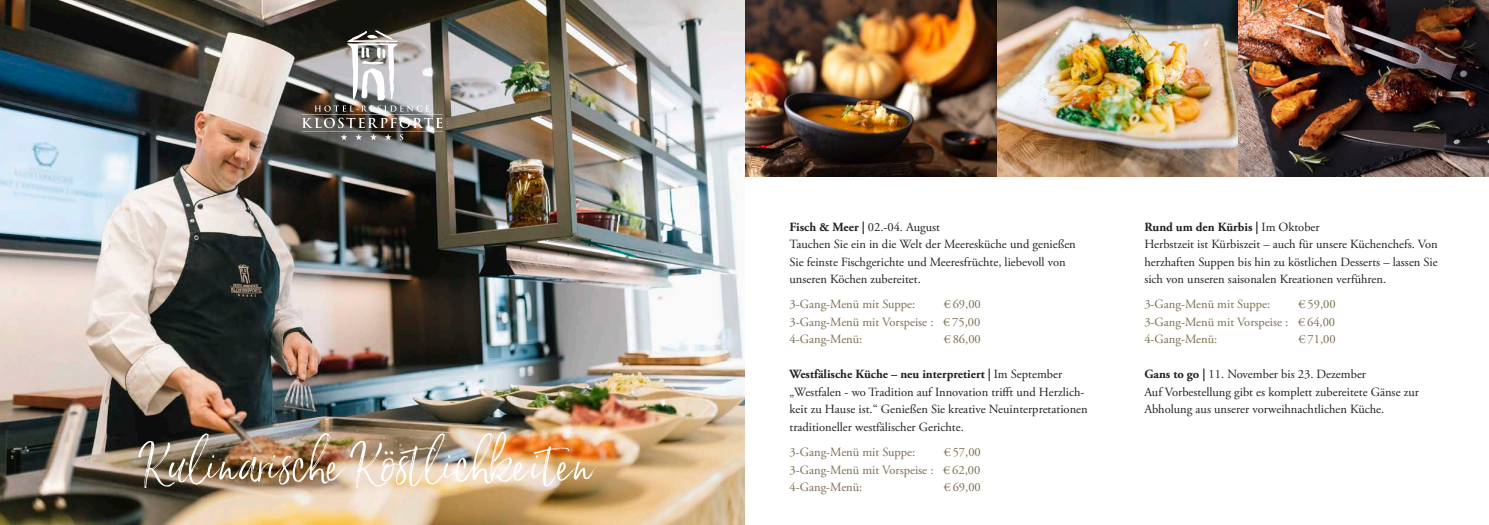
<style>
.page{position:relative;width:1489px;height:525px;background:#fff}
.page>*{position:absolute;margin:0;border:0;box-sizing:border-box;transform-origin:0 0}
.Text{font:50px "Saturday Script";color:#fff}
.t1{font:12.5px/17.5px "Adobe Garamond Pro";color:#231f20}
.t2{font:12.5px "Adobe Garamond Pro";color:#7a6e4f}
.s1{font-weight:700}
</style>
<div class="page">
<img style="left:1237px;top:0;width:251px;height:176px">
<img style="left:996px;top:0;width:241px;height:176px">
<img style="left:744px;top:0;width:252px;height:176px">
<img style="left:0;top:0;width:744px;height:524px">
<img style="left:302px;top:30px;width:140px;height:110px">
<p class="Text" style="left:140px;top:432px;width:455px">Kulinarische Köstlichkeiten</p>
<p class="t1" style="left:789px;top:218px;width:288px"><span class="s1">Fisch &amp; Meer |</span> 02.-04. August<br>Tauchen Sie ein in die Welt der Meeresküche und genießen Sie feinste Fischgerichte und Meeresfrüchte, liebevoll von unseren Köchen zubereitet.</p>
<p class="t2" style="left:789px;top:297px;width:127px">3-Gang-Menü mit Suppe:</p>
<p class="t2" style="left:943px;top:297px;width:39px">€ 69,00</p>
<p class="t2" style="left:789px;top:314px;width:192px">3-Gang-Menü mit Vorspeise : € 75,00</p>
<p class="t2" style="left:789px;top:332px;width:74px">4-Gang-Menü:</p>
<p class="t2" style="left:943px;top:332px;width:39px">€ 86,00</p>
<p class="t1" style="left:789px;top:366px;width:300px"><span class="s1">Westfälische Küche – neu interpretiert |</span> Im September „Westfalen - wo Tradition auf Innovation trifft und Herzlich&shy;keit zu Hause ist.“ Genießen Sie kreative Neuinterpretationen traditioneller westfälischer Gerichte.</p>
<p class="t2" style="left:789px;top:444px;width:127px">3-Gang-Menü mit Suppe:</p>
<p class="t2" style="left:943px;top:444px;width:39px">€ 57,00</p>
<p class="t2" style="left:789px;top:462px;width:192px">3-Gang-Menü mit Vorspeise : € 62,00</p>
<p class="t2" style="left:789px;top:479px;width:74px">4-Gang-Menü:</p>
<p class="t2" style="left:943px;top:479px;width:39px">€ 69,00</p>
<p class="t1" style="left:1144px;top:218px;width:295px"><span class="s1">Rund um den Kürbis |</span> Im Oktober<br>Herbstzeit ist Kürbiszeit – auch für unsere Küchenchefs. Von herzhaften Suppen bis hin zu köstlichen Desserts – lassen Sie sich von unseren saisonalen Kreationen verführen.</p>
<p class="t2" style="left:1144px;top:297px;width:127px">3-Gang-Menü mit Suppe:</p>
<p class="t2" style="left:1298px;top:297px;width:39px">€ 59,00</p>
<p class="t2" style="left:1144px;top:314px;width:192px">3-Gang-Menü mit Vorspeise : € 64,00</p>
<p class="t2" style="left:1144px;top:332px;width:74px">4-Gang-Menü:</p>
<p class="t2" style="left:1298px;top:332px;width:39px">€ 71,00</p>
<p class="t1" style="left:1144px;top:366px;width:223px"><span class="s1">Gans to go |</span> 11. November bis 23. Dezember</p>
<p class="t1" style="left:1144px;top:383px;width:276px">Auf Vorbestellung gibt es komplett zubereitete Gänse zur</p>
<p class="t1" style="left:1144px;top:401px;width:241px">Abholung aus unserer vorweihnachtlichen Küche.</p>
</div>
